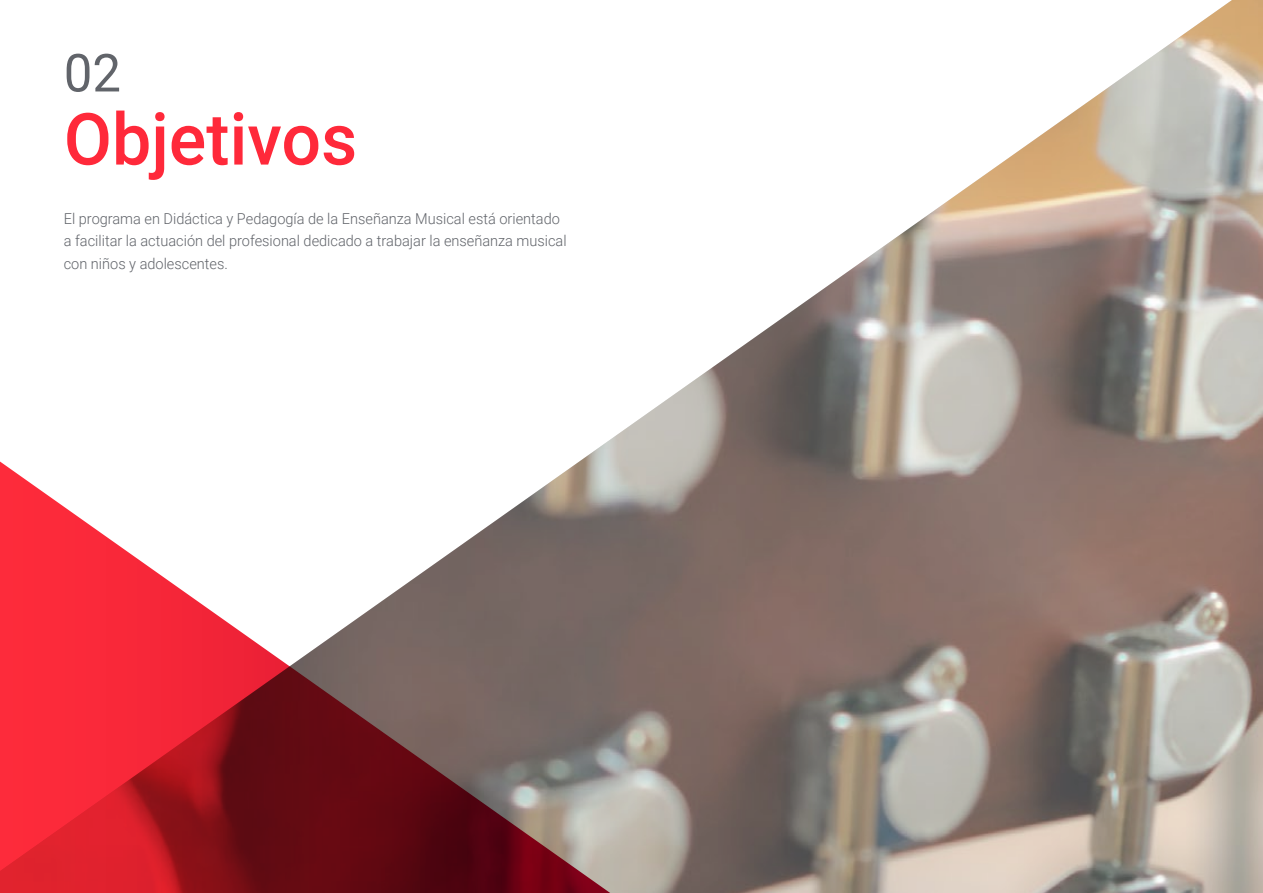
<style>
.page{position:relative;width:1263px;height:893px;background:#fff}
.page>*{position:absolute;margin:0;border:0;box-sizing:border-box;transform-origin:0 0}
.t1{font:500 72px "Roboto";color:#ff293a}
.t2{font:52.5px "Roboto";color:#61646a}
.t3{font:300 15px/22.5px "Roboto";color:#61646a}
</style>
<div class="page">
<img style="left:601px;top:0;width:662px;height:893px">
<svg style="left:0;top:446px;width:640px;height:447px"></svg>
<h2 class="t2" style="left:64px;top:36px;width:59px">02</h2>
<h1 class="t1" style="left:64px;top:89px;width:295px">Objetivos</h1>
<p class="t3" style="left:64px;top:207px;width:504px">El programa en Didáctica y Pedagogía de la Enseñanza Musical está orientado a facilitar la actuación del profesional dedicado a trabajar la enseñanza musical con niños y adolescentes.</p>
</div>
